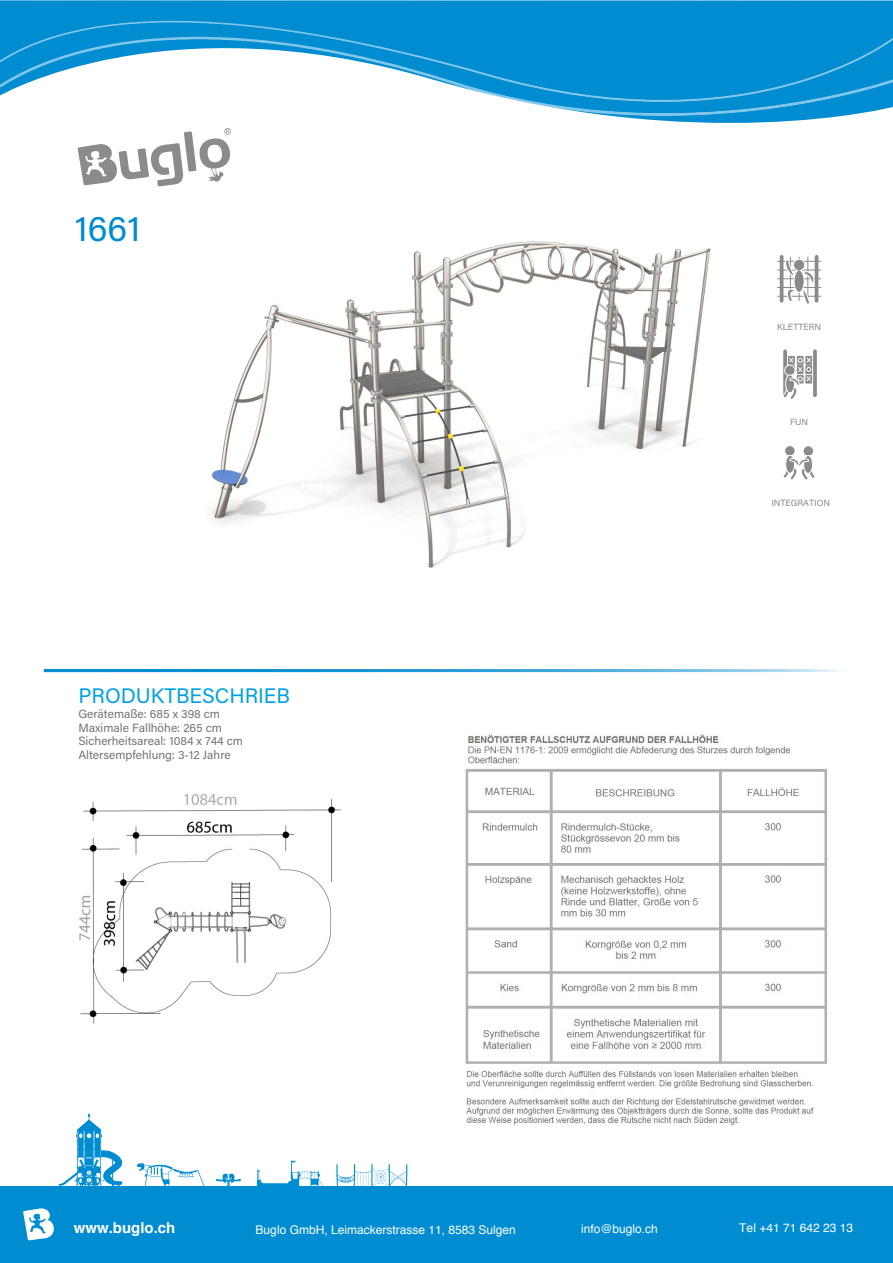
<style>
.page{position:relative;width:893px;height:1263px;background:#fff}
.page>*{position:absolute;margin:0;border:0;box-sizing:border-box;transform-origin:0 0}
.t1{font:36px "Acumin Pro";color:#008cd1}
.t2{font:21px "Acumin Pro";color:#00a1e3}
.t3{font:700 15px "Helvetica";color:#fff}
.t4{font:12px/13.6px "Acumin Pro";color:#737370}
.t5{font:12px "Helvetica";color:#fff}
.t6{font:9px "Acumin Pro";color:#8a8a8a}
</style>
<div class="page">
<img style="left:211px;top:241px;width:500px;height:327px">
<svg style="left:0;top:0;width:893px;height:123px;fill:#008cd1"></svg>
<img style="left:0;top:102px;width:893px;height:14px">
<img style="left:0;top:21px;width:893px;height:81px">
<hr style="left:44px;top:669px;width:807px;height:3px;background:#008cd1">
<div style="left:0;top:1186px;width:893px;height:77px;background:#008cd1"></div>
<svg style="left:257px;top:1161px;width:66px;height:25px"></svg>
<svg style="left:216px;top:1173px;width:25px;height:13px"></svg>
<svg style="left:336px;top:1163px;width:72px;height:23px"></svg>
<svg style="left:59px;top:1113px;width:63px;height:73px"></svg>
<svg style="left:137px;top:1163px;width:68px;height:23px"></svg>
<svg style="left:23px;top:1208px;width:31px;height:32px"></svg>
<img style="left:74px;top:119px;width:160px;height:68px">
<img style="left:465px;top:734px;width:362px;height:393px">
<hr style="left:777px;top:261px;width:44px;height:1px;background:#8a8a8a">
<hr style="left:777px;top:270px;width:44px;height:1px;background:#8a8a8a">
<hr style="left:777px;top:278px;width:44px;height:1px;background:#8a8a8a">
<hr style="left:777px;top:287px;width:44px;height:1px;background:#8a8a8a">
<hr style="left:777px;top:296px;width:44px;height:1px;background:#8a8a8a">
<hr style="left:780px;top:257px;width:3px;height:44px;background:#8a8a8a">
<hr style="left:790px;top:257px;width:1px;height:44px;background:#8a8a8a">
<hr style="left:799px;top:257px;width:1px;height:44px;background:#8a8a8a">
<hr style="left:807px;top:257px;width:1px;height:44px;background:#8a8a8a">
<hr style="left:815px;top:257px;width:3px;height:44px;background:#8a8a8a">
<svg style="left:785px;top:258px;width:30px;height:46px"></svg>
<div style="left:784px;top:445px;width:11px;height:11px;background:#8a8a8a;border:1px solid #fff;border-radius:50%"></div>
<div style="left:803px;top:445px;width:11px;height:12px;background:#8a8a8a;border:1px solid #fff;border-radius:50%"></div>
<svg style="left:783px;top:457px;width:32px;height:23px"></svg>
<svg style="left:783px;top:351px;width:4px;height:4px"></svg>
<hr style="left:813px;top:351px;width:4px;height:44px;background:#919191">
<svg style="left:783px;top:355px;width:29px;height:44px"></svg>
<img style="left:79px;top:793px;width:261px;height:230px">
<h1 class="t1" style="left:75px;top:204px;width:67px">1661</h1>
<h2 class="t2" style="left:78px;top:681px;width:213px">PRODUKTBESCHRIEB</h2>
<p class="t4" style="left:78px;top:706px;width:166px">Gerätemaße: 685 x 398 cm<br>Maximale Fallhöhe: 265 cm<br>Sicherheitsareal: 1084 x 744 cm<br>Altersempfehlung: 3-12 Jahre</p>
<p class="t6" style="left:777px;top:321px;width:46px">KLETTERN</p>
<p class="t6" style="left:790px;top:416px;width:20px">FUN</p>
<p class="t6" style="left:771px;top:497px;width:60px">INTEGRATION</p>
<p class="t3" style="left:74px;top:1216px;width:103px">www.buglo.ch</p>
<p class="t5" style="left:256px;top:1220px;width:262px">Buglo GmbH, Leimackerstrasse 11, 8583 Sulgen</p>
<p class="t5" style="left:581px;top:1220px;width:78px">info@buglo.ch</p>
<p class="t5" style="left:739px;top:1219px;width:115px">Tel +41 71 642 23 13</p>
</div>
